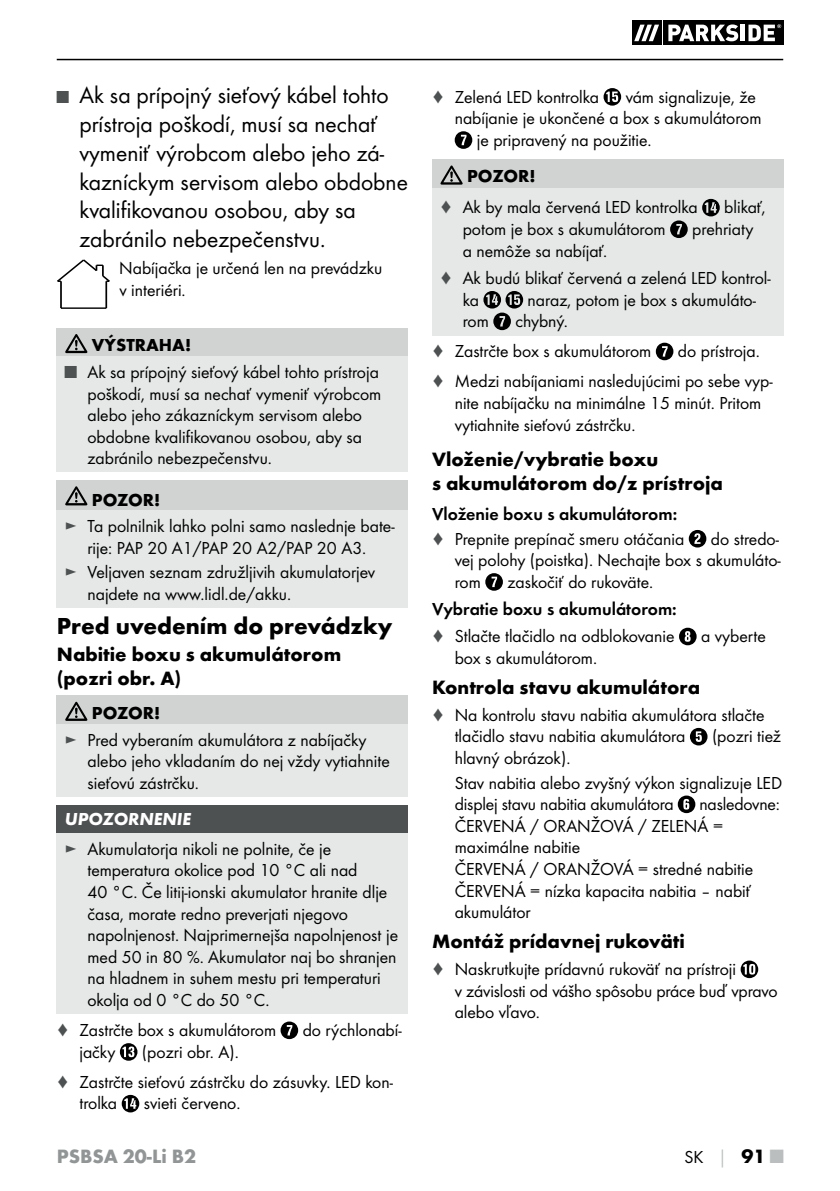
<style>
.page{position:relative;width:840px;height:1191px;background:#fff}
.page>*{position:absolute;margin:0;border:0;box-sizing:border-box;transform-origin:0 0}
.t1{font:24px/28.8px "Futura Boo";color:#000001}
.t2{font:700 24px "Futura";color:#000001}
.t3{font:700 20px/24px "Futura";color:#000001}
.t4{font:700 20px "Futura";color:#919596}
.t5{font:18px/21.6px "Futura Boo";color:#000001}
.t6{font:18px "Futura Dem";color:#000001}
.t7{font:700 18px "Futura";color:#000001}
.t8{font:italic 700 18px "Futura";color:#fff}
.s1{font-size:18px;color:#4e5152}
.s2{color:#4e5152}
.s3{font-family:"Futura";font-weight:700;color:#babebf}
.s4{font-family:"Futura";font-weight:700;font-size:20px}
.s5{font-family:"Futura";font-weight:700;font-size:20px;color:#babebf}
</style>
<div class="page">
<hr style="left:57px;top:59px;width:725px;height:1px;background:#000001">
<svg style="left:661px;top:20px;width:123px;height:25px"></svg>
<div style="left:631px;top:20px;width:30px;height:25px;background:#000001"></div>
<div style="left:662px;top:20px;width:120px;height:25px;background:#000001"></div>
<svg style="left:634px;top:25px;width:24px;height:16px"></svg>
<svg style="left:668px;top:24px;width:69px;height:17px"></svg>
<hr style="left:740px;top:25px;width:4px;height:16px;background:#fff">
<svg style="left:748px;top:24px;width:32px;height:17px"></svg>
<div style="left:57px;top:328px;width:351px;height:28px;background:#d1d3d2"></div>
<div style="left:57px;top:356px;width:351px;height:116px;background:#e6e8e7"></div>
<svg style="left:65px;top:334px;width:22px;height:19px"></svg>
<div style="left:57px;top:480px;width:351px;height:30px;background:#d1d3d2"></div>
<div style="left:57px;top:510px;width:351px;height:97px;background:#e6e8e7"></div>
<svg style="left:65px;top:486px;width:22px;height:19px"></svg>
<div style="left:57px;top:696px;width:351px;height:28px;background:#d1d3d2"></div>
<div style="left:57px;top:724px;width:351px;height:73px;background:#e6e8e7"></div>
<svg style="left:65px;top:702px;width:22px;height:19px"></svg>
<div style="left:57px;top:805px;width:351px;height:28px;background:#4e5152"></div>
<div style="left:57px;top:833px;width:351px;height:181px;background:#e6e8e7"></div>
<svg style="left:280px;top:1021px;width:18px;height:18px"></svg>
<svg style="left:120px;top:1043px;width:17px;height:17px"></svg>
<svg style="left:122px;top:1094px;width:17px;height:18px"></svg>
<svg style="left:603px;top:88px;width:17px;height:18px"></svg>
<svg style="left:454px;top:131px;width:18px;height:18px"></svg>
<div style="left:432px;top:159px;width:350px;height:29px;background:#d1d3d2"></div>
<div style="left:432px;top:188px;width:350px;height:147px;background:#e6e8e7"></div>
<svg style="left:440px;top:165px;width:22px;height:20px"></svg>
<svg style="left:702px;top:199px;width:17px;height:17px"></svg>
<svg style="left:670px;top:220px;width:17px;height:18px"></svg>
<svg style="left:483px;top:291px;width:40px;height:39px"></svg>
<svg style="left:655px;top:343px;width:18px;height:17px"></svg>
<svg style="left:688px;top:530px;width:18px;height:17px"></svg>
<svg style="left:485px;top:573px;width:17px;height:18px"></svg>
<svg style="left:679px;top:627px;width:17px;height:18px"></svg>
<svg style="left:689px;top:728px;width:18px;height:17px"></svg>
<svg style="left:677px;top:795px;width:18px;height:18px"></svg>
<svg style="left:740px;top:960px;width:17px;height:18px"></svg>
<hr style="left:105px;top:281px;width:2px;height:27px;background:#000001">
<hr style="left:60px;top:281px;width:2px;height:27px;background:#000001">
<hr style="left:61px;top:307px;width:45px;height:2px;background:#000001">
<svg style="left:57px;top:259px;width:53px;height:24px"></svg>
<h1 class="t1" style="left:79px;top:82px;width:330px;text-indent:-23px"><span class="s1">■</span> Ak sa prípojný sieťový kábel tohto prístroja poškodí, musí sa nechať vymeniť výrobcom alebo jeho zá&shy;kazníckym servisom alebo obdobne kvalifikovanou osobou, aby sa zabránilo nebezpečenstvu.</h1>
<p class="t5" style="left:119px;top:258px;width:264px">Nabíjačka je určená len na prevádzku v interiéri.</p>
<p class="t7" style="left:92px;top:338px;width:101px">VÝSTRAHA!</p>
<p class="t5" style="left:87px;top:362px;width:295px;text-indent:-23px"><span class="s2">■</span> Ak sa prípojný sieťový kábel tohto prístroja poškodí, musí sa nechať vymeniť výrobcom alebo jeho zákazníckym servisom alebo obdobne kvalifikovanou osobou, aby sa zabránilo nebezpečenstvu.</p>
<p class="t7" style="left:92px;top:493px;width:70px">POZOR!</p>
<p class="t5" style="left:65px;top:516px;width:331px;text-align:center"><span class="s2">►</span> Ta polnilnik lahko polni samo naslednje bate&shy;rije: PAP 20 A1/PAP 20 A2/PAP 20 A3.</p>
<p class="t5" style="left:87px;top:562px;width:289px;text-indent:-23px"><span class="s2">►</span> Veljaven seznam združljivih akumulatorjev najdete na www.lidl.de/akku.</p>
<h1 class="t2" style="left:57px;top:616px;width:337px">Pred uvedením do prevádzky</h1>
<p class="t3" style="left:57px;top:644px;width:286px">Nabitie boxu s akumulátorom (pozri obr. A)</p>
<p class="t7" style="left:92px;top:705px;width:70px">POZOR!</p>
<p class="t5" style="left:87px;top:730px;width:304px;text-indent:-23px"><span class="s2">►</span> Pred vyberaním akumulátora z nabíjačky alebo jeho vkladaním do nej vždy vytiahnite sieťovú zástrčku.</p>
<p class="t8" style="left:65px;top:812px;width:128px">UPOZORNENIE</p>
<p class="t5" style="left:87px;top:839px;width:312px;text-indent:-23px"><span class="s2">►</span> Akumulatorja nikoli ne polnite, če je temperatura okolice pod 10 °C ali nad<br>40 °C. Če litij-ionski akumulator hranite dlje časa, morate redno preverjati njegovo napolnjenost. Najprimernejša napolnjenost je med 50 in 80 %. Akumulator naj bo shranjen na hladnem in suhem mestu pri temperaturi okolja od 0 °C do 50 °C.</p>
<p class="t5" style="left:57px;top:1020px;width:221px"><span class="s2">♦</span> Zastrčte box s akumulátorom</p>
<p class="t5" style="left:302px;top:1020px;width:100px">do rýchlonabí-</p>
<p class="t5" style="left:79px;top:1041px;width:37px">jačky</p>
<p class="t5" style="left:57px;top:1037px;width:337px;line-height:30px;text-indent:85px">(pozri obr. A).<br><span class="s2">♦</span> Zastrčte sieťovú zástrčku do zásuvky. LED kon-</p>
<p class="t5" style="left:79px;top:1093px;width:39px">trolka</p>
<p class="t5" style="left:144px;top:1093px;width:98px">svieti červeno.</p>
<p class="t5" style="left:432px;top:87px;width:168px"><span class="s2">♦</span> Zelená LED kontrolka</p>
<p class="t5" style="left:625px;top:87px;width:131px">vám signalizuje, že</p>
<p class="t5" style="left:454px;top:108px;width:308px">nabíjanie je ukončené a box s akumulátorom</p>
<p class="t5" style="left:476px;top:130px;width:176px">je pripravený na použitie.</p>
<p class="t7" style="left:467px;top:169px;width:70px">POZOR!</p>
<p class="t5" style="left:440px;top:198px;width:259px"><span class="s2">♦</span> Ak by mala červená LED kontrolka</p>
<p class="t5" style="left:723px;top:198px;width:43px">blikať,</p>
<p class="t5" style="left:462px;top:219px;width:204px">potom je box s akumulátorom</p>
<p class="t5" style="left:691px;top:219px;width:63px">prehriaty</p>
<p class="t5" style="left:440px;top:238px;width:332px;line-height:27.2px;text-indent:23px">a nemôže sa nabíjať.<br><span class="s2">♦</span> Ak budú blikať červená a zelená LED kontrol-</p>
<p class="t5" style="left:462px;top:290px;width:18px">ka</p>
<p class="t5" style="left:527px;top:290px;width:230px">naraz, potom je box s akumuláto-</p>
<p class="t5" style="left:462px;top:311px;width:28px">rom</p>
<p class="t5" style="left:432px;top:307px;width:221px;line-height:30px;text-align:center">chybný.<br><span class="s2">♦</span> Zastrčte box s akumulátorom</p>
<p class="t5" style="left:432px;top:337px;width:342px;line-height:30px;text-indent:246px">do prístroja. <span class="s2">♦</span> Medzi nabíjaniami nasledujúcimi po sebe vyp-</p>
<p class="t5" style="left:454px;top:393px;width:308px">nite nabíjačku na minimálne 15 minút. Pritom vytiahnite sieťovú zástrčku.</p>
<p class="t3" style="left:432px;top:449px;width:292px">Vloženie/vybratie boxu<br>s akumulátorom do/z prístroja</p>
<p class="t6" style="left:432px;top:506px;width:246px">Vloženie boxu s akumulátorom:</p>
<p class="t5" style="left:432px;top:528px;width:253px"><span class="s2">♦</span> Prepnite prepínač smeru otáčania</p>
<p class="t5" style="left:454px;top:528px;width:327px;text-align:justify;text-indent:256px">do stredo&shy;vej polohy (poistka). Nechajte box s akumuláto&shy;rom</p>
<p class="t5" style="left:507px;top:572px;width:147px">zaskočiť do rukoväte.</p>
<p class="t6" style="left:432px;top:601px;width:246px">Vybratie boxu s akumulátorom:</p>
<p class="t5" style="left:432px;top:626px;width:244px"><span class="s2">♦</span> Stlačte tlačidlo na odblokovanie</p>
<p class="t5" style="left:700px;top:626px;width:66px">a vyberte</p>
<p class="t5" style="left:454px;top:648px;width:144px">box s akumulátorom.</p>
<p class="t3" style="left:432px;top:676px;width:270px">Kontrola stavu akumulátora</p>
<p class="t5" style="left:454px;top:705px;width:311px;text-indent:-23px"><span class="s2">♦</span> Na kontrolu stavu nabitia akumulátora stlačte tlačidlo stavu nabitia akumulátora</p>
<p class="t5" style="left:711px;top:726px;width:70px">(pozri tiež</p>
<p class="t5" style="left:454px;top:747px;width:329px;line-height:24.4px">hlavný obrázok).<br>Stav nabitia alebo zvyšný výkon signalizuje LED</p>
<p class="t5" style="left:454px;top:794px;width:220px">displej stavu nabitia akumulátora</p>
<p class="t5" style="left:454px;top:794px;width:326px;text-indent:245px">nasledovne:<br>ČERVENÁ / ORANŽOVÁ / ZELENÁ = maximálne nabitie<br>ČERVENÁ / ORANŽOVÁ = stredné nabitie<br>ČERVENÁ = nízka kapacita nabitia – nabiť akumulátor</p>
<p class="t3" style="left:432px;top:931px;width:254px">Montáž prídavnej rukoväti</p>
<p class="t5" style="left:454px;top:959px;width:324px;text-indent:-23px"><span class="s2">♦</span> Naskrutkujte prídavnú rukoväť na prístroji<br>v závislosti od vášho spôsobu práce buď vpravo alebo vľavo.</p>
<p class="t4" style="left:57px;top:1148px;width:141px">PSBSA 20-Li B2</p>
<p class="t5" style="left:684px;top:1146px;width:100px">SK <span class="s3">│</span> <span class="s4">91</span> <span class="s5">■</span></p>
</div>
